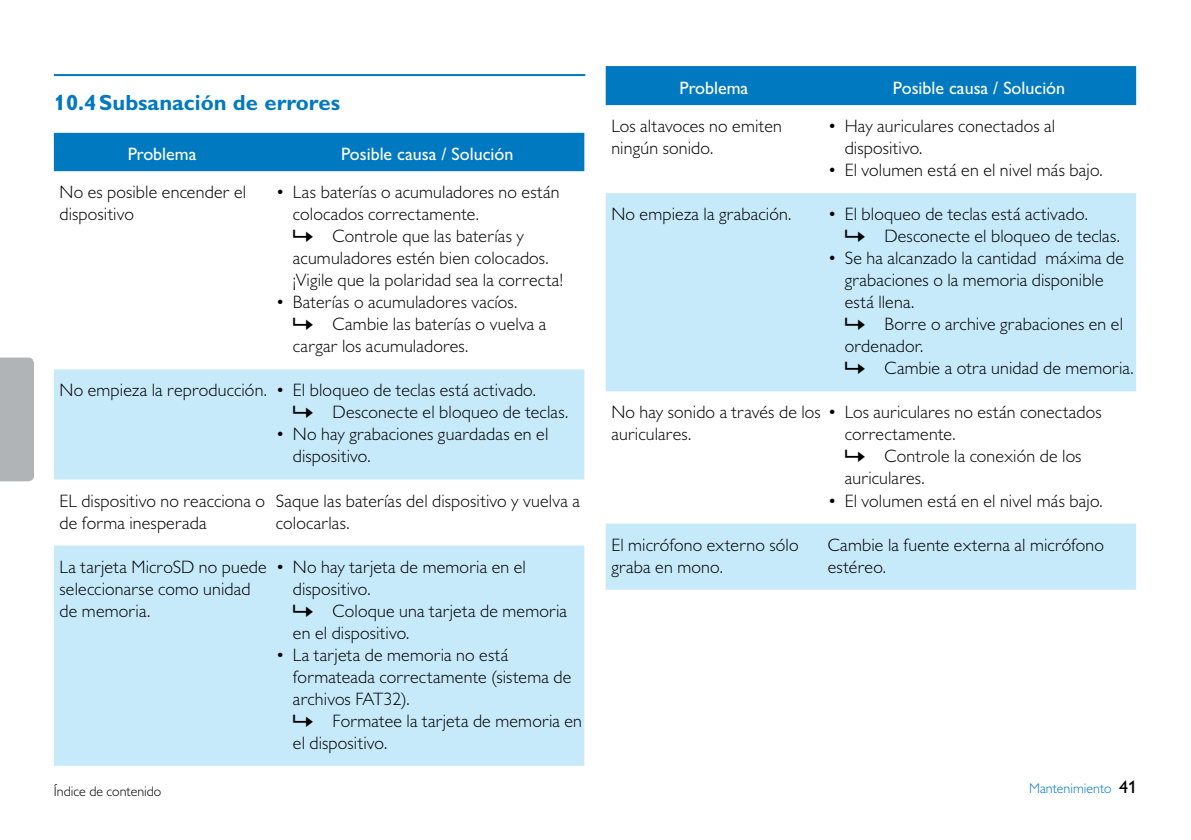
<style>
.page{position:relative;width:1191px;height:840px;background:#fff}
.page>*{position:absolute;margin:0;border:0;box-sizing:border-box;transform-origin:0 0}
.t1{font:700 22px "Gill Sans MT Pro";color:#0079c1}
.t2{font:300 18px/22px "Gill Sans MT Pro";letter-spacing:.01em;color:#000}
.t3{font:500 18px "Gill Sans MT Pro";color:#fff}
.t4{font:300 14px "Gill Sans MT Pro";color:#000}
.t5{font:300 14px "Gill Sans MT Pro";color:#0079c1}
.s1{font-weight:500;font-size:18px;color:#000}
</style>
<div class="page">
<div style="left:0;top:357px;width:34px;height:124px;background:#b1b4b6"></div>
<hr style="left:54px;top:74px;width:531px;height:2px;background:#0079c1">
<div style="left:54px;top:133px;width:530px;height:38px;background:#0079c1"></div>
<svg style="left:54px;top:369px;width:530px;height:396px;fill:#c7eafb"></svg>
<div style="left:605px;top:66px;width:531px;height:39px;background:#0079c1"></div>
<svg style="left:605px;top:193px;width:531px;height:396px;fill:#c7eafb"></svg>
<svg style="left:293px;top:406px;width:20px;height:12px"></svg>
<svg style="left:293px;top:604px;width:20px;height:12px"></svg>
<svg style="left:293px;top:714px;width:20px;height:12px"></svg>
<svg style="left:845px;top:230px;width:20px;height:12px"></svg>
<svg style="left:845px;top:318px;width:20px;height:12px"></svg>
<svg style="left:845px;top:362px;width:20px;height:12px"></svg>
<svg style="left:845px;top:450px;width:20px;height:12px"></svg>
<p class="t1" style="left:54px;top:89px;width:288px">10.4Subsanación de errores</p>
<p class="t3" style="left:128px;top:143px;width:70px">Problema</p>
<p class="t3" style="left:341px;top:143px;width:174px">Posible causa / Solución</p>
<p class="t2" style="left:60px;top:181px;width:188px">No es posible encender el dispositivo</p>
<p class="t2" style="left:276px;top:181px;width:285px">• Las baterías o acumuladores no están</p>
<p class="t2" style="left:293px;top:203px;width:187px">colocados correctamente.</p>
<p class="t2" style="left:333px;top:225px;width:193px">Controle que las baterías y</p>
<p class="t2" style="left:293px;top:247px;width:257px">acumuladores estén bien colocados.</p>
<p class="t2" style="left:293px;top:269px;width:271px">¡Vigile que la polaridad sea la correcta!</p>
<p class="t2" style="left:276px;top:291px;width:243px">• Baterías o acumuladores vacíos.</p>
<p class="t2" style="left:333px;top:313px;width:215px">Cambie las baterías o vuelva a</p>
<p class="t2" style="left:293px;top:335px;width:177px">cargar los acumuladores.</p>
<p class="t2" style="left:333px;top:379px;width:237px;text-indent:-273px">No empieza la reproducción. • El bloqueo de teclas está activado.<br>Desconecte el bloqueo de teclas.</p>
<p class="t2" style="left:293px;top:423px;width:257px;text-indent:-17px">• No hay grabaciones guardadas en el dispositivo.</p>
<p class="t2" style="left:60px;top:489px;width:207px">EL dispositivo no reacciona o de forma inesperada</p>
<p class="t2" style="left:276px;top:489px;width:305px">Saque las baterías del dispositivo y vuelva a colocarlas.</p>
<p class="t2" style="left:60px;top:555px;width:209px">La tarjeta MicroSD no puede seleccionarse como unidad de memoria.</p>
<p class="t2" style="left:293px;top:555px;width:234px;text-indent:-17px">• No hay tarjeta de memoria en el dispositivo.</p>
<p class="t2" style="left:293px;top:599px;width:275px;text-indent:40px">Coloque una tarjeta de memoria en el dispositivo.</p>
<p class="t2" style="left:293px;top:643px;width:280px;text-indent:-17px">• La tarjeta de memoria no está formateada correctamente (sistema de archivos FAT32).</p>
<p class="t2" style="left:293px;top:709px;width:291px;text-indent:40px">Formatee la tarjeta de memoria en el dispositivo.</p>
<p class="t3" style="left:679px;top:77px;width:70px">Problema</p>
<p class="t3" style="left:893px;top:77px;width:174px">Posible causa / Solución</p>
<p class="t2" style="left:611px;top:115px;width:172px">Los altavoces no emiten ningún sonido.</p>
<p class="t2" style="left:844px;top:115px;width:212px;text-indent:-17px">• Hay auriculares conectados al dispositivo.</p>
<p class="t2" style="left:827px;top:159px;width:276px">• El volumen está en el nivel más bajo.</p>
<p class="t2" style="left:611px;top:203px;width:181px">No empieza la grabación.</p>
<p class="t2" style="left:884px;top:203px;width:237px;text-indent:-57px">• El bloqueo de teclas está activado.<br>Desconecte el bloqueo de teclas.</p>
<p class="t2" style="left:844px;top:247px;width:281px;text-indent:-17px">• Se ha alcanzado la cantidad máxima de grabaciones o la memoria disponible está llena.</p>
<p class="t2" style="left:844px;top:313px;width:280px;text-indent:40px">Borre o archive grabaciones en el ordenador.</p>
<p class="t2" style="left:884px;top:357px;width:251px">Cambie a otra unidad de memoria.</p>
<p class="t2" style="left:611px;top:401px;width:492px">No hay sonido a través de los • Los auriculares no están conectados auriculares.</p>
<p class="t2" style="left:844px;top:423px;width:112px">correctamente.</p>
<p class="t2" style="left:884px;top:445px;width:199px">Controle la conexión de los</p>
<p class="t2" style="left:844px;top:467px;width:81px">auriculares.</p>
<p class="t2" style="left:827px;top:489px;width:276px">• El volumen está en el nivel más bajo.</p>
<p class="t2" style="left:611px;top:533px;width:189px">El micrófono externo sólo graba en mono.</p>
<p class="t2" style="left:827px;top:533px;width:278px">Cambie la fuente externa al micrófono estéreo.</p>
<p class="t4" style="left:54px;top:782px;width:109px">Índice de contenido</p>
<p class="t5" style="left:1029px;top:779px;width:109px">Mantenimiento <span class="s1">41</span></p>
</div>
